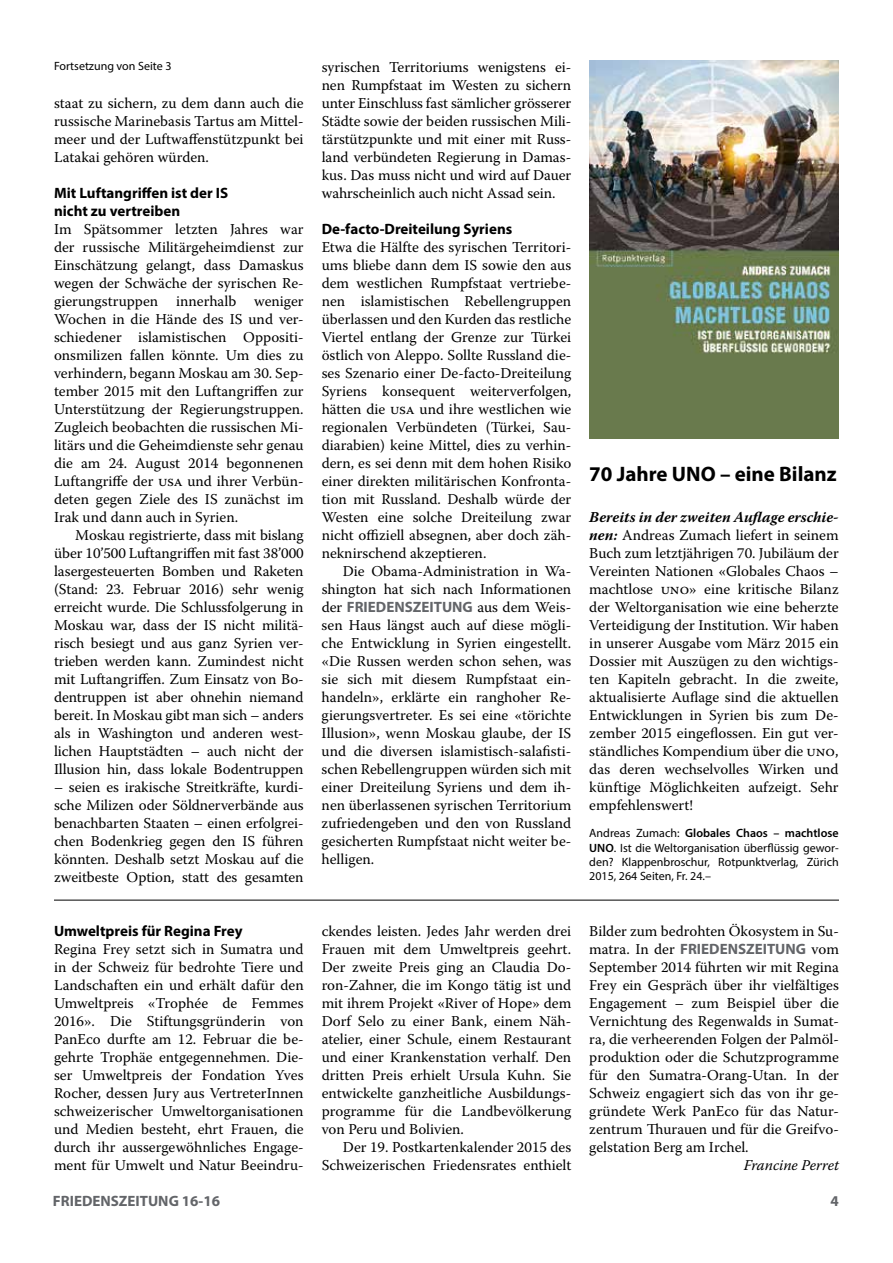
<style>
.page{position:relative;width:893px;height:1263px;background:#fff}
.page>*{position:absolute;margin:0;border:0;box-sizing:border-box;transform-origin:0 0}
.t1{font:700 21px "Myriad Pro";color:#000}
.t2{font:15px/18px "Warnock Pro";color:#000;text-align:justify}
.t3{font:700 15px/18px "Myriad Pro";color:#000}
.t4{font:700 15px "Myriad Pro";color:#636569}
.t5{font:italic 15px "Warnock Pro";color:#000}
.t6{font:12px/14.4px "Myriad Pro";color:#000;text-align:justify}
.s1{font-family:"Warnock Pro";font-weight:400;color:#000}
.s2{font-weight:700;font-style:italic}
.s3{font-weight:600}
</style>
<div class="page">
<img style="left:589px;top:61px;width:250px;height:378px">
<hr style="left:54px;top:900px;width:785px;height:1px;background:#000">
<p class="t6" style="left:54px;top:58px;width:119px">Fortsetzung von Seite 3</p>
<p class="t2" style="left:54px;top:94px;width:251px">staat zu sichern, zu dem dann auch die russische Marinebasis Tartus am Mittel&shy;meer und der Luftwaffenstützpunkt bei Latakai gehören würden.</p>
<p class="t3" style="left:54px;top:183px;width:176px">Mit Luftangriffen ist der IS nicht zu vertreiben</p>
<p class="t2" style="left:54px;top:220px;width:251px">Im Spätsommer letzten Jahres war der russische Militärgeheimdienst zur Einschätzung gelangt, dass Damaskus wegen der Schwäche der syrischen Re&shy;gierungstruppen innerhalb weniger Wochen in die Hände des IS und ver&shy;schiedener islamistischen Oppositi&shy;onsmilizen fallen könnte. Um dies zu verhindern, begann Moskau am 30. Sep&shy;tember 2015 mit den Luftangriffen zur Unterstützung der Regierungstruppen.<br>Zugleich beobachten die russischen Mi&shy;litärs und die Geheimdienste sehr genau die am 24. August 2014 begonnenen Luftangriffe der USA und ihrer Verbün&shy;deten gegen Ziele des IS zunächst im Irak und dann auch in Syrien.</p>
<p class="t2" style="left:54px;top:526px;width:251px;text-indent:21px">Moskau registrierte, dass mit bislang über 10’500 Luftangriffen mit fast 38’000 lasergesteuerten Bomben und Raketen (Stand: 23. Februar 2016) sehr wenig erreicht wurde. Die Schlussfolgerung in Moskau war, dass der IS nicht militä&shy;risch besiegt und aus ganz Syrien ver&shy;trieben werden kann. Zumindest nicht mit Luftangriffen. Zum Einsatz von Bo&shy;dentruppen ist aber ohnehin niemand bereit. In Moskau gibt man sich – anders als in Washington und anderen west&shy;lichen Hauptstädten – auch nicht der Illusion hin, dass lokale Bodentruppen</p>
<p class="t2" style="left:54px;top:778px;width:251px">– seien es irakische Streitkräfte, kurdi&shy;sche Milizen oder Söldnerverbände aus benachbarten Staaten – einen erfolgrei&shy;chen Bodenkrieg gegen den IS führen könnten. Deshalb setzt Moskau auf die zweitbeste Option, statt des gesamten</p>
<p class="t3" style="left:54px;top:921px;width:190px">Umweltpreis für Regina Frey</p>
<p class="t2" style="left:54px;top:940px;width:251px">Regina Frey setzt sich in Sumatra und in der Schweiz für bedrohte Tiere und Landschaften ein und erhält dafür den Umweltpreis «Trophée de Femmes 2016». Die Stiftungsgründerin von PanEco durfte am 12. Februar die be&shy;gehrte Trophäe entgegennehmen. Die&shy;ser Umweltpreis der Fondation Yves Rocher, dessen Jury aus VertreterInnen schweizerischer Umweltorganisationen und Medien besteht, ehrt Frauen, die durch ihr aussergewöhnliches Engage&shy;ment für Umwelt und Natur Beeindru-</p>
<p class="t2" style="left:322px;top:58px;width:251px">syrischen Territoriums wenigstens ei&shy;nen Rumpfstaat im Westen zu sichern unter Einschluss fast sämlicher grösserer Städte sowie der beiden russischen Mili&shy;tärstützpunkte und mit einer mit Russ&shy;land verbündeten Regierung in Damas&shy;kus. Das muss nicht und wird auf Dauer wahrscheinlich auch nicht Assad sein.</p>
<p class="t3" style="left:322px;top:219px;width:192px">De-facto-Dreiteilung Syriens</p>
<p class="t2" style="left:322px;top:238px;width:251px">Etwa die Hälfte des syrischen Territori&shy;ums bliebe dann dem IS sowie den aus dem westlichen Rumpfstaat vertriebe&shy;nen islamistischen Rebellengruppen überlassen und den Kurden das restliche Viertel entlang der Grenze zur Türkei östlich von Aleppo. Sollte Russland die&shy;ses Szenario einer De-facto-Dreiteilung Syriens konsequent weiterverfolgen, hätten die USA und ihre westlichen wie regionalen Verbündeten (Türkei, Sau&shy;diarabien) keine Mittel, dies zu verhin&shy;dern, es sei denn mit dem hohen Risiko einer direkten militärischen Konfronta&shy;tion mit Russland. Deshalb würde der Westen eine solche Dreiteilung zwar nicht offiziell absegnen, aber doch zäh&shy;neknirschend akzeptieren.</p>
<p class="t2" style="left:322px;top:562px;width:251px;text-align:right">Die Obama-Administration in Wa&shy;shington hat sich nach Informationen</p>
<p class="t4" style="left:322px;top:597px;width:250px"><span class="s1">der</span> FRIEDENSZEITUNG <span class="s1">aus dem Weis-</span></p>
<p class="t2" style="left:322px;top:616px;width:251px">sen Haus längst auch auf diese mögli&shy;che Entwicklung in Syrien eingestellt. «Die Russen werden schon sehen, was sie sich mit diesem Rumpfstaat ein&shy;handeln», erklärte ein ranghoher Re&shy;gierungsvertreter. Es sei eine «törichte Illusion», wenn Moskau glaube, der IS und die diversen islamistisch-salafisti&shy;schen Rebellengruppen würden sich mit einer Dreiteilung Syriens und dem ih&shy;nen überlassenen syrischen Territorium zufriedengeben und den von Russland gesicherten Rumpfstaat nicht weiter be&shy;helligen.</p>
<p class="t2" style="left:322px;top:922px;width:251px">ckendes leisten. Jedes Jahr werden drei Frauen mit dem Umweltpreis geehrt.<br>Der zweite Preis ging an Claudia Do&shy;ron-Zahner, die im Kongo tätig ist und mit ihrem Projekt «River of Hope» dem Dorf Selo zu einer Bank, einem Näh&shy;atelier, einer Schule, einem Restaurant und einer Krankenstation verhalf. Den dritten Preis erhielt Ursula Kuhn. Sie entwickelte ganzheitliche Ausbildungs&shy;programme für die Landbevölkerung von Peru und Bolivien.</p>
<p class="t2" style="left:322px;top:1138px;width:251px;text-align:right">Der 19. Postkartenkalender 2015 des<br>Schweizerischen Friedensrates enthielt</p>
<h1 class="t1" style="left:589px;top:461px;width:249px">70 Jahre UNO – eine Bilanz</h1>
<p class="t2" style="left:589px;top:508px;width:251px"><span class="s2">Bereits in der zweiten Auflage erschie&shy;nen:</span> Andreas Zumach liefert in seinem Buch zum letztjährigen 70. Jubiläum der Vereinten Nationen «Globales Chaos – machtlose UNO» eine kritische Bilanz der Weltorganisation wie eine beherzte Verteidigung der Institution. Wir haben in unserer Ausgabe vom März 2015 ein Dossier mit Auszügen zu den wichtigs&shy;ten Kapiteln gebracht. In die zweite, aktualisierte Auflage sind die aktuellen Entwicklungen in Syrien bis zum De&shy;zember 2015 eingeflossen. Ein gut ver&shy;ständliches Kompendium über die UNO, das deren wechselvolles Wirken und künftige Möglichkeiten aufzeigt. Sehr empfehlenswert!</p>
<p class="t6" style="left:589px;top:826px;width:251px">Andreas Zumach: <span class="s3">Globales Chaos – machtlose UNO</span>. Ist die Weltorganisation überflüssig gewor&shy;den? Klappenbroschur, Rotpunktverlag, Zürich 2015, 264 Seiten, Fr. 24.–</p>
<p class="t2" style="left:589px;top:922px;width:251px">Bilder zum bedrohten Ökosystem in Su-</p>
<p class="t4" style="left:589px;top:939px;width:251px"><span class="s1">matra. In der</span> FRIEDENSZEITUNG <span class="s1">vom</span></p>
<p class="t2" style="left:589px;top:958px;width:251px">September 2014 führten wir mit Regina Frey ein Gespräch über ihr vielfältiges Engagement – zum Beispiel über die Vernichtung des Regenwalds in Sumat&shy;ra, die verheerenden Folgen der Palmöl&shy;produktion oder die Schutzprogramme für den Sumatra-Orang-Utan. In der Schweiz engagiert sich das von ihr ge&shy;gründete Werk PanEco für das Natur&shy;zentrum Thurauen und für die Greifvo&shy;gelstation Berg am Irchel.</p>
<p class="t5" style="left:744px;top:1156px;width:97px">Francine Perret</p>
<p class="t4" style="left:53px;top:1191px;width:169px">FRIEDENSZEITUNG 16-16</p>
<p class="t4" style="left:830px;top:1191px;width:10px">4</p>
</div>
